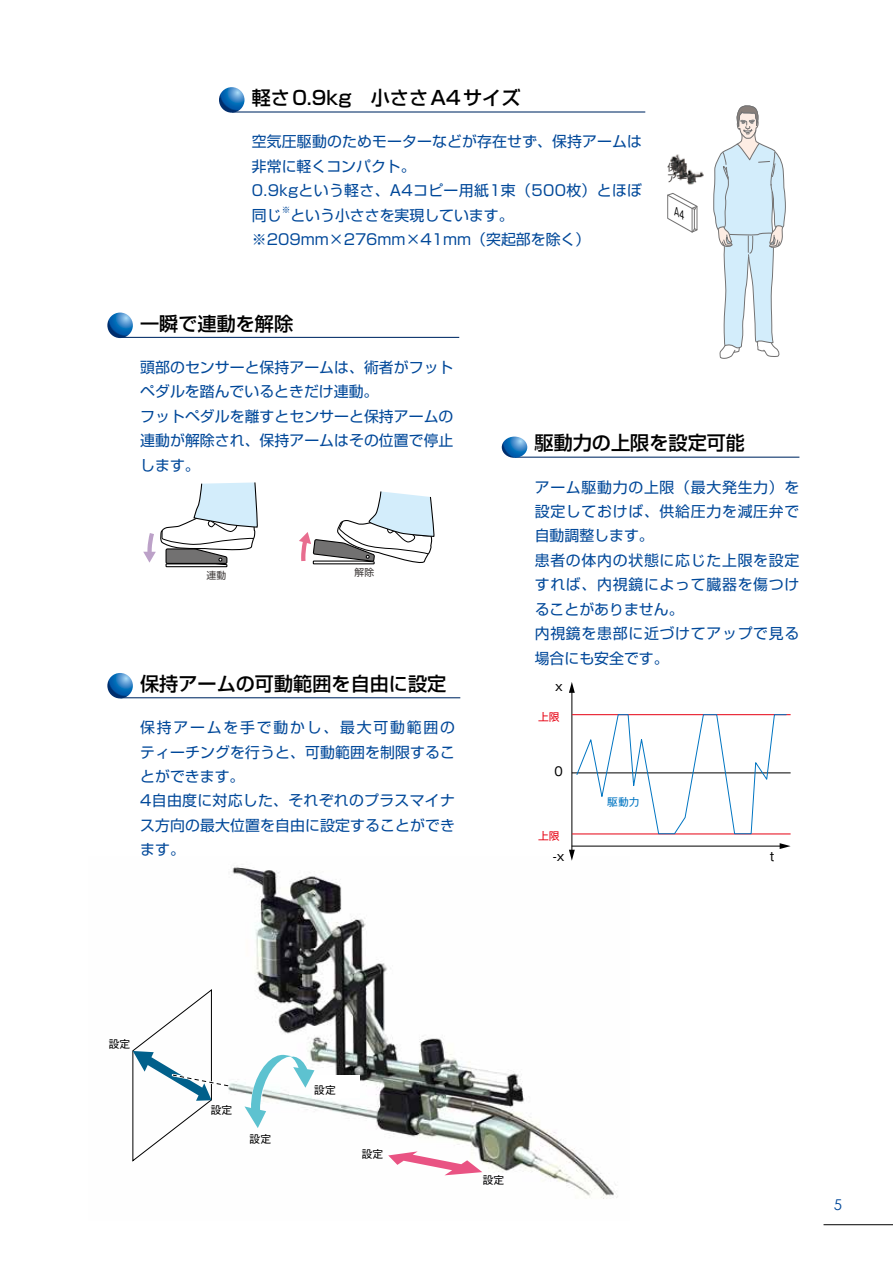
<style>
.page{position:relative;width:893px;height:1263px;background:#fff}
.page>*{position:absolute;margin:0;border:0;box-sizing:border-box;transform-origin:0 0}
.t1{font:500 19.2px "Shin Go Pr 6 N";color:#000}
.t2{font:14.85px/24.5px "Shin Go Pr 6 N";letter-spacing:.005em;color:#004899}
.t3{font:14.85px/24.5px "Shin Go Pr 6 N";letter-spacing:.05em;color:#004899}
.t4{font:14.85px "Century Gothic";color:#004899}
.t5{font:12.15px "Gothic MB101 Pro";color:#000}
.t6{font:10.8px "Gothic MB101 Pro";color:#e60012}
.t7{font:10.8px "Gothic MB101 Pro";color:#0075c2}
.t8{font:10.65px "Gothic MB101 Pro";color:#000}
.t9{font:9.75px/10.5px "Shin Go Pr 6 N";color:#3e3a39}
.t10{font:8.7px "Shin Go Pr 6 N";color:#004899}
</style>
<div class="page">
<hr style="left:823px;top:1224px;width:70px;height:1px;background:#000">
<img style="left:670px;top:154px;width:34px;height:31px">
<svg style="left:713px;top:105px;width:73px;height:254px"></svg>
<img style="left:231px;top:867px;width:387px;height:332px">
<svg style="left:388px;top:1151px;width:94px;height:24px"></svg>
<svg style="left:244px;top:1053px;width:70px;height:75px"></svg>
<svg style="left:132px;top:989px;width:99px;height:173px"></svg>
<div style="left:312px;top:1075px;width:47px;height:22px;background:#fff"></div>
<svg style="left:299px;top:491px;width:136px;height:74px"></svg>
<svg style="left:143px;top:482px;width:115px;height:86px"></svg>
<hr style="left:572px;top:691px;width:1px;height:163px;background:#000">
<svg style="left:569px;top:682px;width:6px;height:11px"></svg>
<svg style="left:569px;top:850px;width:6px;height:11px"></svg>
<hr style="left:572px;top:846px;width:210px;height:1px;background:#000">
<hr style="left:572px;top:714px;width:219px;height:1px;background:#e60012">
<hr style="left:572px;top:833px;width:219px;height:1px;background:#e60012">
<hr style="left:572px;top:773px;width:219px;height:1px;background:#000">
<svg style="left:576px;top:714px;width:211px;height:120px"></svg>
<svg style="left:780px;top:843px;width:11px;height:6px"></svg>
<hr style="left:232px;top:111px;width:413px;height:2px;background:#002c66">
<svg style="left:219px;top:87px;width:25px;height:26px"></svg>
<hr style="left:120px;top:337px;width:339px;height:1px;background:#002c66">
<svg style="left:107px;top:313px;width:26px;height:25px"></svg>
<hr style="left:120px;top:697px;width:340px;height:1px;background:#002c66">
<svg style="left:107px;top:673px;width:26px;height:25px"></svg>
<hr style="left:515px;top:457px;width:284px;height:1px;background:#002c66">
<svg style="left:502px;top:437px;width:25px;height:21px"></svg>
<svg style="left:667px;top:193px;width:31px;height:40px"></svg>
<p class="t1" style="left:252px;top:82px;width:270px">軽さ0.9kg　小ささA4サイズ</p>
<p class="t2" style="left:252px;top:128px;width:392px">空気圧駆動のためモーターなどが存在せず、保持アームは非常に軽くコンパクト。<br>0.9kgという軽さ、A4コピー用紙1束（500枚）とほぼ同じ</p>
<p class="t10" style="left:282px;top:203px;width:10px">※</p>
<p class="t2" style="left:252px;top:202px;width:340px;text-indent:38px">という小ささを実現しています。※209mm×276mm×41mm（突起部を除く）</p>
<p class="t9" style="left:668px;top:162px;width:31px">保持アーム</p>
<p class="t1" style="left:140px;top:308px;width:155px">一瞬で連動を解除</p>
<p class="t2" style="left:140px;top:354px;width:315px">頭部のセンサーと保持アームは、術者がフットペダルを踏んでいるときだけ連動。<br>フットペダルを離すとセンサーと保持アームの連動が解除され、保持アームはその位置で停止します。</p>
<p class="t9" style="left:207px;top:569px;width:21px">連動</p>
<p class="t9" style="left:355px;top:567px;width:21px">解除</p>
<p class="t1" style="left:140px;top:668px;width:308px">保持アームの可動範囲を自由に設定</p>
<p class="t2" style="left:140px;top:714px;width:316px">保持アームを手で動かし、最大可動範囲のティーチングを行うと、可動範囲を制限することができます。<br>4自由度に対応した、それぞれのプラスマイナス方向の最大位置を自由に設定することができます。</p>
<p class="t1" style="left:535px;top:427px;width:212px">駆動力の上限を設定可能</p>
<p class="t3" style="left:535px;top:474px;width:266px">アーム駆動力の上限（最大発生力）を設定しておけば、供給圧力を減圧弁で自動調整します。<br>患者の体内の状態に応じた上限を設定すれば、内視鏡によって臓器を傷つけることがありません。<br>内視鏡を患部に近づけてアップで見る場合にも安全です。</p>
<p class="t5" style="left:555px;top:676px;width:9px">x</p>
<p class="t6" style="left:538px;top:707px;width:23px">上限</p>
<p class="t5" style="left:555px;top:762px;width:10px">0</p>
<p class="t7" style="left:607px;top:793px;width:34px">駆動力</p>
<p class="t6" style="left:538px;top:827px;width:23px">上限</p>
<p class="t5" style="left:553px;top:847px;width:13px">-x</p>
<p class="t5" style="left:770px;top:847px;width:6px">t</p>
<p class="t8" style="left:109px;top:1035px;width:23px">設定</p>
<p class="t8" style="left:211px;top:1101px;width:23px">設定</p>
<p class="t8" style="left:250px;top:1129px;width:23px">設定</p>
<p class="t8" style="left:314px;top:1081px;width:23px">設定</p>
<p class="t8" style="left:362px;top:1145px;width:23px">設定</p>
<p class="t8" style="left:483px;top:1171px;width:23px">設定</p>
<p class="t4" style="left:834px;top:1194px;width:10px">5</p>
</div>
